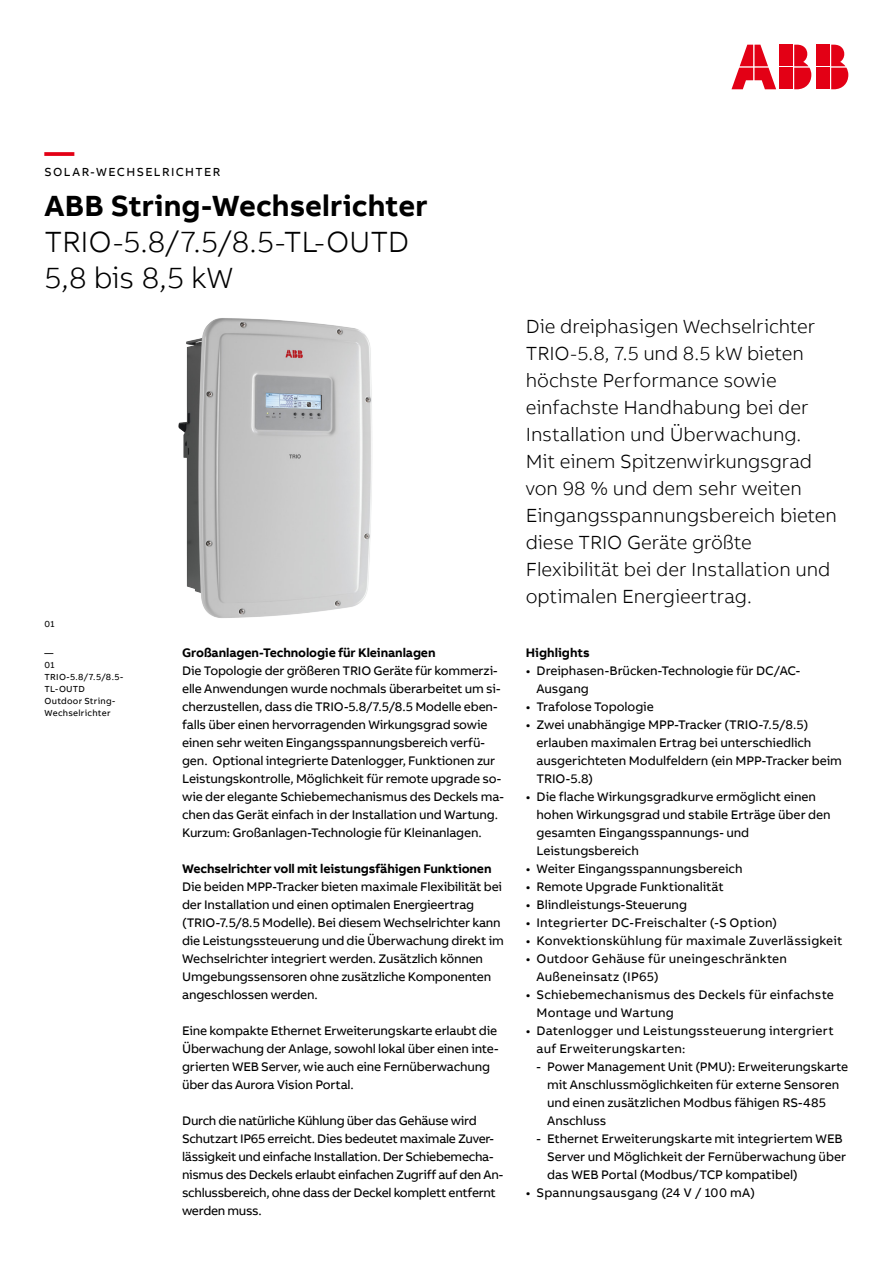
<style>
.page{position:relative;width:893px;height:1263px;background:#fff}
.page>*{position:absolute;margin:0;border:0;box-sizing:border-box;transform-origin:0 0}
.t1{font:300 30px/36px "AB Bvoice";letter-spacing:-.01em;color:#000}
.t2{font:700 30px "AB Bvoice";letter-spacing:.005em;color:#000}
.t3{font:700 30px "AB Bvoice";color:#e30015}
.t4{font:300 19.5px/27px "AB Bvoice";letter-spacing:-.005em;color:#000}
.t5{font:12.75px/18px "AB Bvoice";letter-spacing:-.015em;color:#000}
.t6{font:12.75px/18px "AB Bvoice";letter-spacing:.015em;color:#000}
.t7{font:700 12.75px "AB Bvoice";letter-spacing:-.01em;color:#000}
.t8{font:12px "AB Bvoice";letter-spacing:.115em;color:#000}
.t9{font:9px/12px "AB Bvoice";letter-spacing:.025em;color:#000}
</style>
<div class="page">
<img style="left:178px;top:318px;width:194px;height:300px">
<div style="left:817px;top:45px;width:13px;height:21px;background:#e30015"></div>
<div style="left:817px;top:68px;width:13px;height:21px;background:#e30015"></div>
<svg style="left:831px;top:45px;width:17px;height:44px"></svg>
<svg style="left:731px;top:45px;width:45px;height:44px"></svg>
<div style="left:780px;top:45px;width:13px;height:21px;background:#e30015"></div>
<div style="left:780px;top:68px;width:13px;height:21px;background:#e30015"></div>
<svg style="left:794px;top:45px;width:17px;height:44px"></svg>
<h1 class="t3" style="left:45px;top:132px;width:31px">—</h1>
<p class="t8" style="left:45px;top:165px;width:177px">SOLAR-WECHSELRICHTER</p>
<h1 class="t2" style="left:45px;top:186px;width:385px">ABB String-Wechselrichter</h1>
<h1 class="t1" style="left:45px;top:223px;width:366px">TRIO-5.8/7.5/8.5-TL-OUTD<br>5,8 bis 8,5 kW</h1>
<p class="t9" style="left:45px;top:618px;width:11px">01</p>
<p class="t9" style="left:45px;top:647px;width:80px">—<br>01<br>TRIO-5.8/7.5/8.5-<br>TL-OUTD<br>Outdoor String-<br>Wechselrichter</p>
<p class="t7" style="left:182px;top:644px;width:255px">Großanlagen-Technologie für Kleinanlagen</p>
<p class="t5" style="left:182px;top:661px;width:323px">Die Topologie der größeren TRIO Geräte für kommerzi&shy;elle Anwendungen wurde nochmals überarbeitet um si&shy;cherzustellen, dass die TRIO-5.8/7.5/8.5 Modelle eben&shy;falls über einen hervorragenden Wirkungsgrad sowie einen sehr weiten Eingangsspannungsbereich verfü&shy;gen. Optional integrierte Datenlogger, Funktionen zur Leistungskontrolle, Möglichkeit für remote upgrade so&shy;wie der elegante Schiebemechanismus des Deckels ma&shy;chen das Gerät einfach in der Installation und Wartung.<br>Kurzum: Großanlagen-Technologie für Kleinanlagen.</p>
<p class="t7" style="left:182px;top:860px;width:311px">Wechselrichter voll mit leistungsfähigen Funktionen</p>
<p class="t5" style="left:182px;top:877px;width:323px">Die beiden MPP-Tracker bieten maximale Flexibilität bei der Installation und einen optimalen Energieertrag (TRIO-7.5/8.5 Modelle). Bei diesem Wechselrichter kann die Leistungssteuerung und die Überwachung direkt im Wechselrichter integriert werden. Zusätzlich können Umgebungssensoren ohne zusätzliche Komponenten angeschlossen werden.</p>
<p class="t5" style="left:182px;top:1021px;width:318px">Eine kompakte Ethernet Erweiterungskarte erlaubt die Überwachung der Anlage, sowohl lokal über einen inte&shy;grierten WEB Server, wie auch eine Fernüberwachung über das Aurora Vision Portal.</p>
<p class="t5" style="left:182px;top:1111px;width:323px">Durch die natürliche Kühlung über das Gehäuse wird Schutzart IP65 erreicht. Dies bedeutet maximale Zuver&shy;lässigkeit und einfache Installation. Der Schiebemecha&shy;nismus des Deckels erlaubt einfachen Zugriff auf den An&shy;schlussbereich, ohne dass der Deckel komplett entfernt werden muss.</p>
<p class="t4" style="left:526px;top:313px;width:313px">Die dreiphasigen Wechselrichter<br>TRIO-5.8, 7.5 und 8.5 kW bieten höchste Performance sowie einfachste Handhabung bei der<br>Installation und Überwachung.<br>Mit einem Spitzenwirkungsgrad von 98 % und dem sehr weiten<br>Eingangsspannungsbereich bieten diese TRIO Geräte größte<br>Flexibilität bei der Installation und optimalen Energieertrag.</p>
<p class="t7" style="left:526px;top:644px;width:65px">Highlights</p>
<p class="t5" style="left:536px;top:661px;width:265px;text-indent:-11px">• Dreiphasen-Brücken-Technologie für DC/AC-<br>Ausgang</p>
<p class="t5" style="left:526px;top:698px;width:129px">• Trafolose Topologie</p>
<p class="t5" style="left:536px;top:716px;width:307px;text-indent:-11px">• Zwei unabhängige MPP-Tracker (TRIO-7.5/8.5) erlauben maximalen Ertrag bei unterschiedlich ausgerichteten Modulfeldern (ein MPP-Tracker beim TRIO-5.8)</p>
<p class="t5" style="left:536px;top:788px;width:296px;text-indent:-11px">• Die flache Wirkungsgradkurve ermöglicht einen hohen Wirkungsgrad und stabile Erträge über den gesamten Eingangsspannungs- und Leistungsbereich</p>
<p class="t5" style="left:526px;top:860px;width:218px">• Weiter Eingangsspannungsbereich</p>
<p class="t5" style="left:526px;top:878px;width:199px">• Remote Upgrade Funktionalität</p>
<p class="t5" style="left:526px;top:896px;width:163px">• Blindleistungs-Steuerung</p>
<p class="t6" style="left:526px;top:914px;width:253px">• Integrierter DC-Freischalter (-S Option)</p>
<p class="t6" style="left:526px;top:932px;width:318px">• Konvektionskühlung für maximale Zuverlässigkeit</p>
<p class="t6" style="left:536px;top:950px;width:252px;text-indent:-11px">• Outdoor Gehäuse für uneingeschränkten<br>Außeneinsatz (IP65)</p>
<p class="t6" style="left:536px;top:986px;width:299px;text-indent:-11px">• Schiebemechanismus des Deckels für einfachste<br>Montage und Wartung</p>
<p class="t6" style="left:536px;top:1022px;width:299px;text-indent:-11px">• Datenlogger und Leistungssteuerung intergriert auf Erweiterungskarten:</p>
<p class="t5" style="left:547px;top:1058px;width:303px;text-indent:-11px">- Power Management Unit (PMU): Erweiterungskarte mit Anschlussmöglichkeiten für externe Sensoren und einen zusätzlichen Modbus fähigen RS-485<br>Anschluss</p>
<p class="t5" style="left:547px;top:1130px;width:300px;text-indent:-11px">- Ethernet Erweiterungskarte mit integriertem WEB<br>Server und Möglichkeit der Fernüberwachung über das WEB Portal (Modbus/TCP kompatibel)</p>
<p class="t6" style="left:526px;top:1184px;width:231px">• Spannungsausgang (24 V / 100 mA)</p>
</div>
